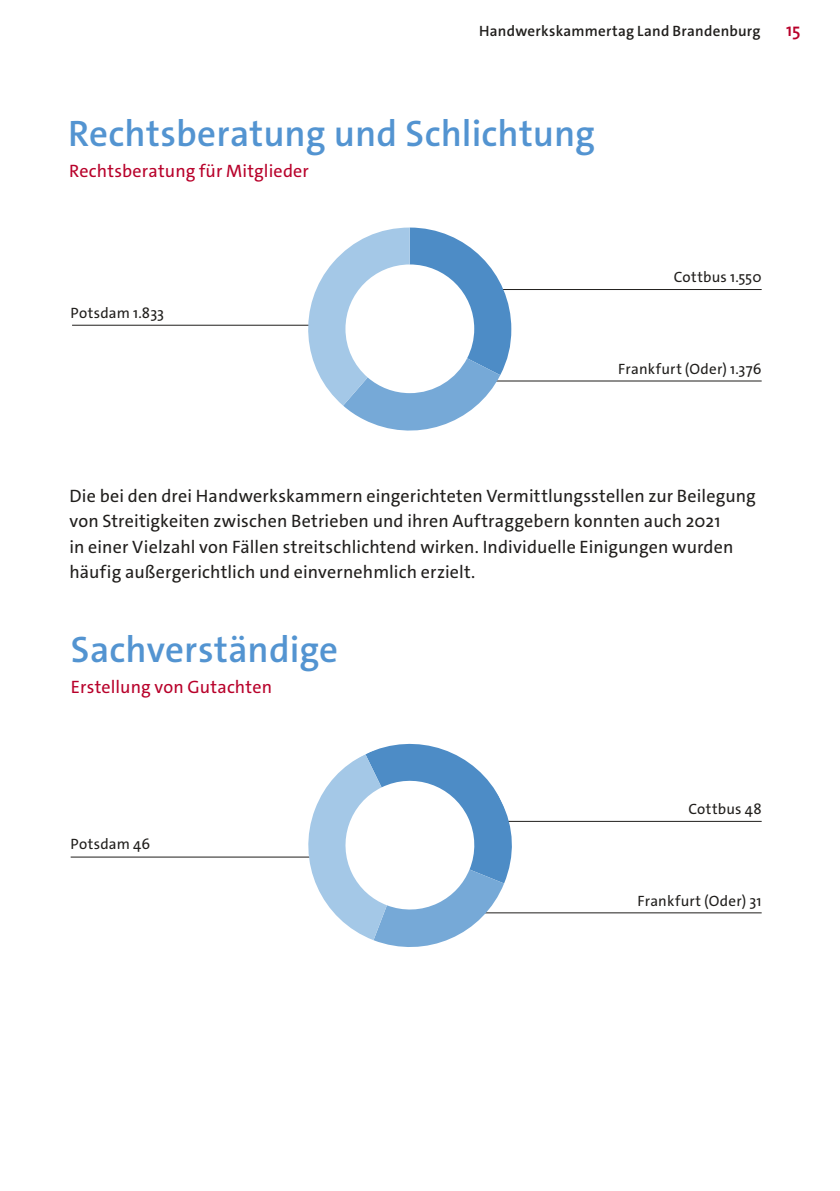
<style>
.page{position:relative;width:840px;height:1191px;background:#fff}
.page>*{position:absolute;margin:0;border:0;box-sizing:border-box;transform-origin:0 0}
.A5_Überschrift_20pt{font:600 37px "The Sans C4 s";color:#5394d1}
.A5_Fließtext_Blocksa{font:18px/25.6px "The Sans C4 s";letter-spacing:.01em;color:#201e1c}
.A5_Überschrift_9pt{font:18px "The Sans C4 s";letter-spacing:.01em;color:#b8002a}
.t1{font:600 18px "The Sans C4 s";color:#b8002a}
.A5_Fließtext_Blocksa-2{font:15px "The Sans C4 s";letter-spacing:.015em;color:#201e1c}
.t2{font:600 15px "The Sans C4 s";letter-spacing:.02em;color:#201e1c}
</style>
<div class="page">
<hr style="left:491px;top:289px;width:270px;height:1px;background:#201e1c">
<hr style="left:486px;top:381px;width:275px;height:1px;background:#201e1c">
<hr style="left:72px;top:325px;width:249px;height:1px;background:#201e1c">
<hr style="left:71px;top:856px;width:250px;height:1px;background:#201e1c">
<hr style="left:498px;top:821px;width:263px;height:1px;background:#201e1c">
<hr style="left:472px;top:912px;width:289px;height:1px;background:#201e1c">
<svg style="left:296px;top:227px;width:215px;height:204px"></svg>
<svg style="left:295px;top:743px;width:220px;height:204px"></svg>
<p class="t2" style="left:479px;top:21px;width:282px">Handwerkskammertag Land Brandenburg</p>
<p class="t1" style="left:785px;top:19px;width:16px">15</p>
<p class="A5_Überschrift_20pt" style="left:68px;top:110px;width:528px">Rechtsberatung und Schlichtung</p>
<p class="A5_Überschrift_9pt" style="left:69px;top:159px;width:241px">Rechtsberatung für Mitglieder</p>
<p class="A5_Fließtext_Blocksa-2" style="left:71px;top:303px;width:95px">Potsdam 1.833</p>
<p class="A5_Fließtext_Blocksa-2" style="left:673px;top:267px;width:89px">Cottbus 1.550</p>
<p class="A5_Fließtext_Blocksa-2" style="left:618px;top:359px;width:145px">Frankfurt (Oder) 1.376</p>
<p class="A5_Fließtext_Blocksa" style="left:69px;top:483px;width:687px">Die bei den drei Handwerkskammern eingerichteten Vermittlungsstellen zur Beilegung von Streitigkeiten zwischen Betrieben und ihren Auftraggebern konnten auch 2021<br>in einer Vielzahl von Fällen streitschlichtend wirken. Individuelle Einigungen wurden häufig außergerichtlich und einvernehmlich erzielt.</p>
<p class="A5_Überschrift_20pt" style="left:71px;top:625px;width:268px">Sachverständige</p>
<p class="A5_Überschrift_9pt" style="left:71px;top:675px;width:202px">Erstellung von Gutachten</p>
<p class="A5_Fließtext_Blocksa-2" style="left:71px;top:834px;width:81px">Potsdam 46</p>
<p class="A5_Fließtext_Blocksa-2" style="left:688px;top:799px;width:75px">Cottbus 48</p>
<p class="A5_Fließtext_Blocksa-2" style="left:637px;top:890px;width:125px">Frankfurt (Oder) 31</p>
</div>
